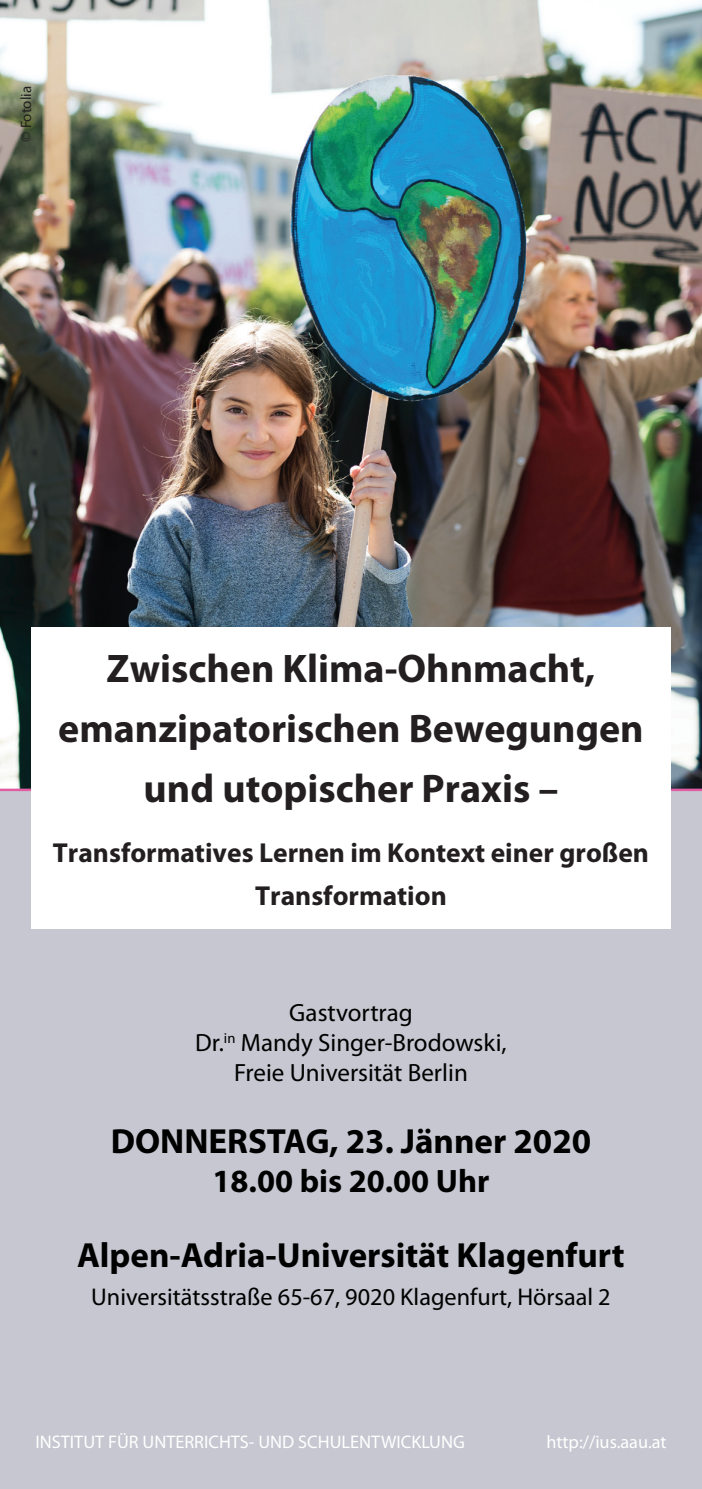
<style>
.page{position:relative;width:702px;height:1489px;background:#fff}
.page>*{position:absolute;margin:0;border:0;box-sizing:border-box;transform-origin:0 0}
.t1{font:700 40px/60px "Myriad Pro";color:#231f20;text-align:center}
.t2{font:700 35px "Myriad Pro";color:#000}
.t3{font:700 32.5px "Myriad Pro";color:#000}
.t4{font:700 27.5px/42.5px "Myriad Pro";color:#231f20;text-align:center}
.t5{font:25px/30px "Myriad Pro";color:#000;text-align:center}
.t6{font:24.25px "Myriad Pro";color:#000}
.t7{font:18.25px "Myriad Pro";color:#fff}
.t8{font:15px "Myriad Pro";color:#231f20}
</style>
<div class="page">
<img style="left:0;top:0;width:702px;height:788px">
<div style="left:0;top:788px;width:702px;height:700px;background:#c6c7d1"></div>
<div style="left:31px;top:627px;width:640px;height:301px;background:#fff"></div>
<div style="left:0;top:1002px;width:702px;height:387px;background:#c6c7d1"></div>
<p class="t8" style="left:17px;top:142px;width:57px;rotate:-90deg">© Fotolia</p>
<p class="t1" style="left:58px;top:637px;width:587px">Zwischen Klima-Ohnmacht, emanzipatorischen Bewegungen und utopischer Praxis –</p>
<p class="t4" style="left:53px;top:831px;width:597px">Transformatives Lernen im Kontext einer großen<br>Transformation</p>
<p class="t5" style="left:195px;top:997px;width:313px">Gastvortrag<br>Dr.<sup>in</sup> Mandy Singer-Brodowski,<br>Freie Universität Berlin</p>
<p class="t2" style="left:111px;top:1118px;width:482px">DONNERSTAG, 23. Jänner 2020</p>
<p class="t3" style="left:212px;top:1160px;width:278px">18.00 bis 20.00 Uhr</p>
<p class="t2" style="left:77px;top:1232px;width:549px">Alpen-Adria-Universität Klagenfurt</p>
<p class="t6" style="left:91px;top:1281px;width:521px">Universitätsstraße 65-67, 9020 Klagenfurt, Hörsaal 2</p>
<p class="t7" style="left:35px;top:1430px;width:431px">INSTITUT FÜR UNTERRICHTS- UND SCHULENTWICKLUNG</p>
<p class="t7" style="left:546px;top:1430px;width:121px">http://ius.aau.at</p>
</div>
